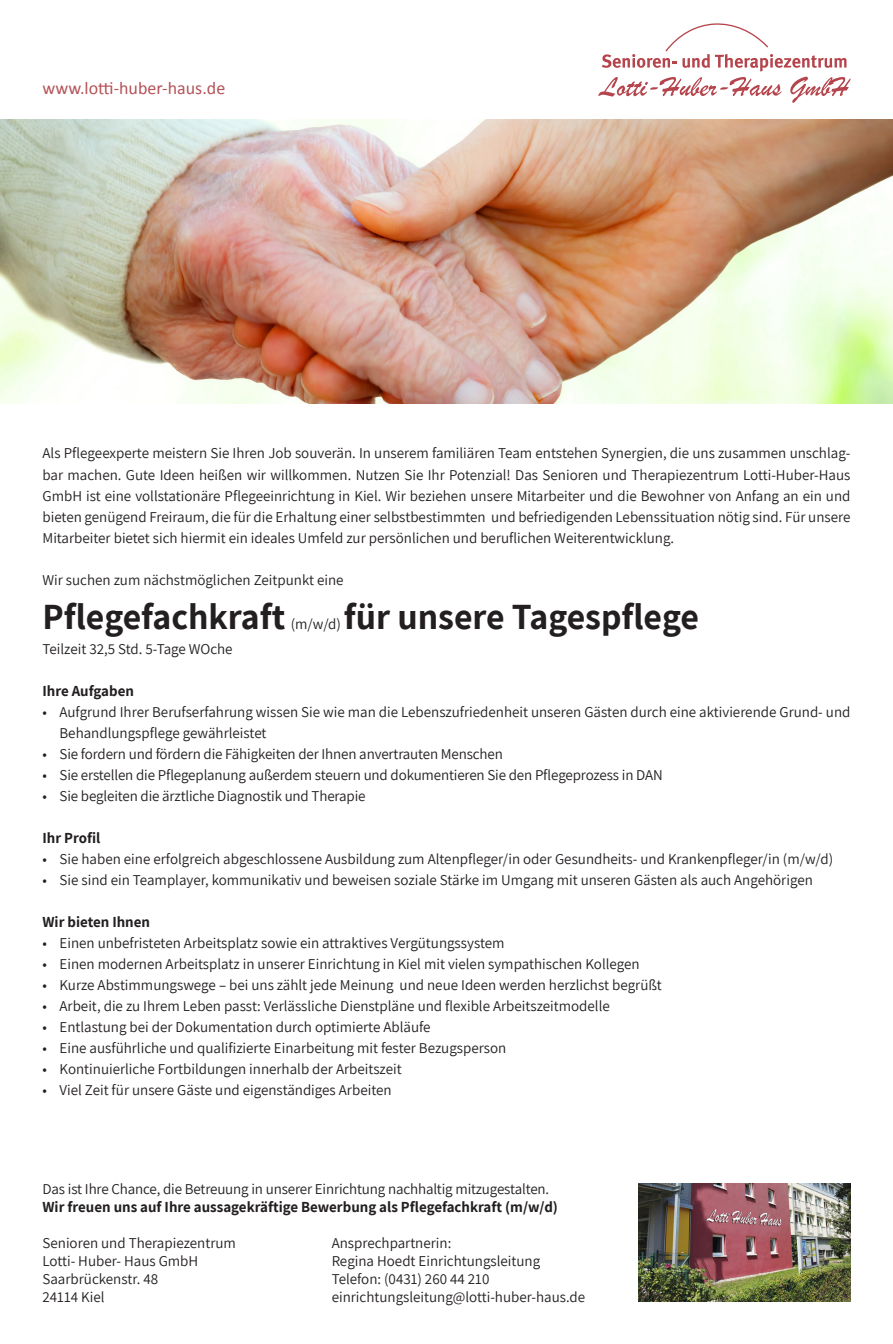
<style>
.page{position:relative;width:893px;height:1344px;background:#fff}
.page>*{position:absolute;margin:0;border:0;box-sizing:border-box;transform-origin:0 0}
.t1{font:700 36px "Assistant";color:#231f20}
.t2{font:18px "Calibri";color:#b55358}
.t3{font:15px/21px "Assistant";color:#231f20;text-align:justify}
.t4{font:700 15px "Assistant";color:#231f20}
</style>
<div class="page">
<img style="left:0;top:119px;width:893px;height:284px">
<svg style="left:598px;top:23px;width:252px;height:80px"></svg>
<img style="left:639px;top:1183px;width:211px;height:118px">
<p class="t2" style="left:43px;top:76px;width:184px">www.lotti-huber-haus.de</p>
<p class="t3" style="left:43px;top:442px;width:809px">Als Pflegeexperte meistern Sie Ihren Job souverän. In unserem familiären Team entstehen Synergien, die uns zusammen unschlag&shy;bar machen. Gute Ideen heißen wir willkommen. Nutzen Sie Ihr Potenzial! Das Senioren und Therapiezentrum Lotti-Huber-Haus GmbH ist eine vollstationäre Pflegeeinrichtung in Kiel. Wir beziehen unsere Mitarbeiter und die Bewohner von Anfang an ein und bieten genügend Freiraum, die für die Erhaltung einer selbstbestimmten und befriedigenden Lebenssituation nötig sind. Für unsere Mitarbeiter bietet sich hiermit ein ideales Umfeld zur persönlichen und beruflichen Weiterentwicklung.</p>
<p class="t3" style="left:43px;top:568px;width:303px">Wir suchen zum nächstmöglichen Zeitpunkt eine</p>
<p class="t1" style="left:43px;top:592px;width:244px">Pflegefachkraft</p>
<p class="t1" style="left:344px;top:592px;width:357px">für unsere Tagespflege</p>
<p class="t3" style="left:291px;top:612px;width:52px">(m/w/d)</p>
<p class="t3" style="left:43px;top:637px;width:192px">Teilzeit 32,5 Std. 5-Tage WOche</p>
<p class="t4" style="left:43px;top:680px;width:93px">Ihre Aufgaben</p>
<p class="t3" style="left:60px;top:700px;width:792px;text-indent:-17px">• Aufgrund Ihrer Berufserfahrung wissen Sie wie man die Lebenszufriedenheit unseren Gästen durch eine aktivierende Grund- und<br>Behandlungspflege gewährleistet</p>
<p class="t3" style="left:43px;top:742px;width:462px">• Sie fordern und fördern die Fähigkeiten der Ihnen anvertrauten Menschen</p>
<p class="t3" style="left:43px;top:763px;width:622px">• Sie erstellen die Pflegeplanung außerdem steuern und dokumentieren Sie den Pflegeprozess in DAN</p>
<p class="t3" style="left:43px;top:784px;width:325px">• Sie begleiten die ärztliche Diagnostik und Therapie</p>
<p class="t4" style="left:43px;top:827px;width:59px">Ihr Profil</p>
<p class="t3" style="left:43px;top:847px;width:792px">• Sie haben eine erfolgreich abgeschlossene Ausbildung zum Altenpfleger/in oder Gesundheits- und Krankenpfleger/in (m/w/d)</p>
<p class="t3" style="left:43px;top:868px;width:772px">• Sie sind ein Teamplayer, kommunikativ und beweisen soziale Stärke im Umgang mit unseren Gästen als auch Angehörigen</p>
<p class="t4" style="left:43px;top:911px;width:109px">Wir bieten Ihnen</p>
<p class="t3" style="left:43px;top:931px;width:464px">• Einen unbefristeten Arbeitsplatz sowie ein attraktives Vergütungssystem</p>
<p class="t3" style="left:43px;top:952px;width:599px">• Einen modernen Arbeitsplatz in unserer Einrichtung in Kiel mit vielen sympathischen Kollegen</p>
<p class="t3" style="left:43px;top:973px;width:621px">• Kurze Abstimmungswege – bei uns zählt jede Meinung und neue Ideen werden herzlichst begrüßt</p>
<p class="t3" style="left:43px;top:994px;width:569px">• Arbeit, die zu Ihrem Leben passt: Verlässliche Dienstpläne und flexible Arbeitszeitmodelle</p>
<p class="t3" style="left:43px;top:1015px;width:390px">• Entlastung bei der Dokumentation durch optimierte Abläufe</p>
<p class="t3" style="left:43px;top:1036px;width:465px">• Eine ausführliche und qualifizierte Einarbeitung mit fester Bezugsperson</p>
<p class="t3" style="left:43px;top:1057px;width:361px">• Kontinuierliche Fortbildungen innerhalb der Arbeitszeit</p>
<p class="t3" style="left:43px;top:1078px;width:351px">• Viel Zeit für unsere Gäste und eigenständiges Arbeiten</p>
<p class="t3" style="left:43px;top:1177px;width:508px">Das ist Ihre Chance, die Betreuung in unserer Einrichtung nachhaltig mitzugestalten.</p>
<p class="t4" style="left:43px;top:1196px;width:517px">Wir freuen uns auf Ihre aussagekräftige Bewerbung als Pflegefachkraft (m/w/d)</p>
<p class="t3" style="left:43px;top:1231px;width:195px">Senioren und Therapiezentrum</p>
<p class="t3" style="left:43px;top:1249px;width:157px">Lotti- Huber- Haus GmbH</p>
<p class="t3" style="left:43px;top:1267px;width:117px">Saarbrückenstr. 48</p>
<p class="t3" style="left:43px;top:1285px;width:64px">24114 Kiel</p>
<p class="t3" style="left:332px;top:1231px;width:121px">Ansprechpartnerin:</p>
<p class="t3" style="left:332px;top:1249px;width:210px">Regina Hoedt Einrichtungsleitung</p>
<p class="t3" style="left:332px;top:1267px;width:159px">Telefon: (0431) 260 44 210</p>
<p class="t3" style="left:332px;top:1285px;width:255px">einrichtungsleitung@lotti-huber-haus.de</p>
</div>
